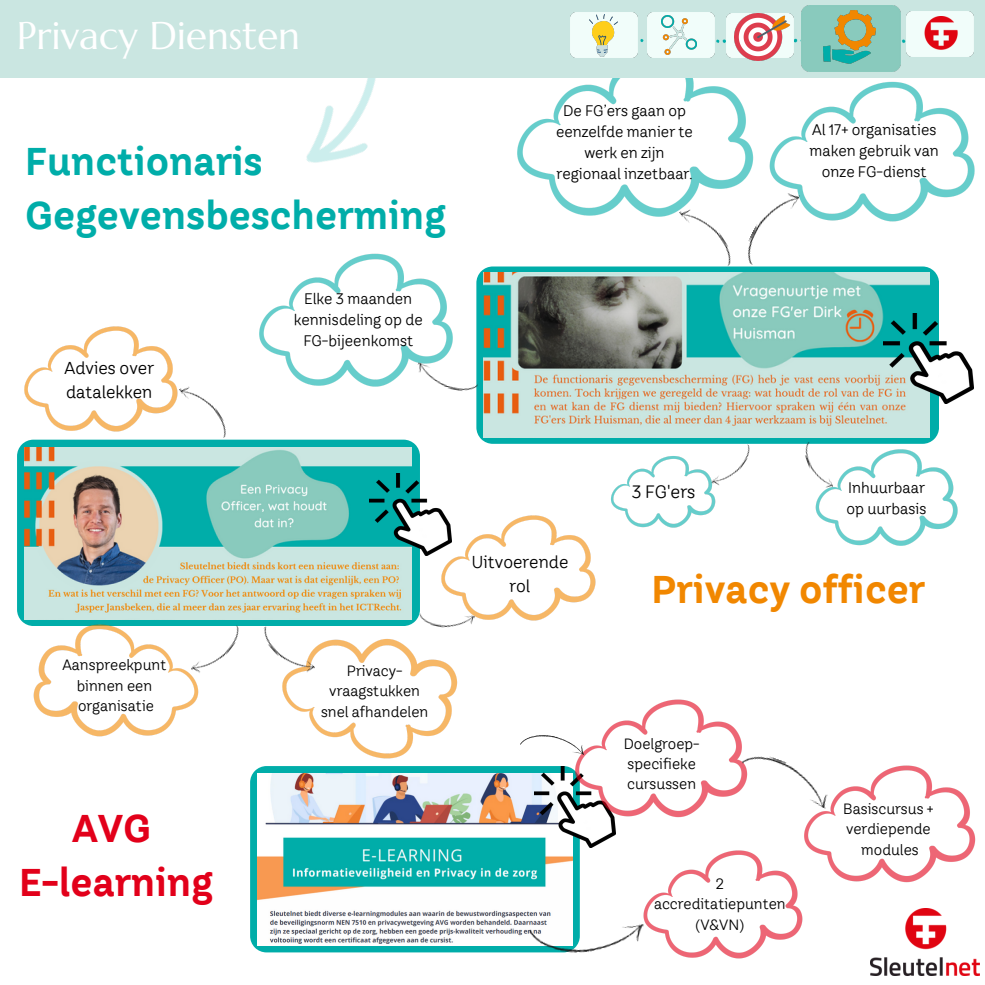
<style>
.page{position:relative;width:985px;height:985px;background:#fff}
.page>*{position:absolute;margin:0;border:0;box-sizing:border-box;transform-origin:0 0}
.t1{font:700 38.5px "TT Hazelnuts";color:#00ada9}
.t2{font:38.5px "Marcellus";color:#fff}
.t3{font:700 38.5px "TT Hazelnuts";color:#f18700}
.t4{font:700 38.5px "TT Hazelnuts";color:#e2001a}
.t5{font:17.85px "TT Hazelnuts";color:#000}
.t6{font:17.15px/23.6px "TT Hazelnuts";color:#000}
.t7{font:15.22px/21px "TT Hazelnuts";color:#000;text-align:center}
.t8{font:14.88px/20.3px "TT Hazelnuts";color:#000;text-align:center}
</style>
<div class="page">
<img style="left:550px;top:78px;width:204px;height:139px">
<img style="left:306px;top:78px;width:263px;height:107px">
<svg style="left:17px;top:439px;width:403px;height:187px;background:#1eb6b2"></svg>
<img style="left:24px;top:447px;width:387px;height:172px">
<img style="left:369px;top:473px;width:75px;height:82px">
<img style="left:434px;top:514px;width:162px;height:107px">
<svg style="left:476px;top:266px;width:462px;height:177px;background:#20b6b2"></svg>
<img style="left:483px;top:272px;width:446px;height:165px">
<img style="left:883px;top:314px;width:90px;height:90px">
<img style="left:815px;top:449px;width:143px;height:97px">
<img style="left:611px;top:456px;width:105px;height:72px">
<img style="left:769px;top:81px;width:206px;height:141px">
<img style="left:259px;top:253px;width:194px;height:134px">
<img style="left:801px;top:439px;width:31px;height:53px">
<img style="left:711px;top:439px;width:43px;height:52px">
<img style="left:679px;top:200px;width:58px;height:72px">
<img style="left:739px;top:183px;width:61px;height:87px">
<img style="left:414px;top:362px;width:65px;height:31px">
<img style="left:24px;top:326px;width:154px;height:106px">
<img style="left:282px;top:639px;width:176px;height:120px">
<img style="left:31px;top:623px;width:168px;height:114px">
<img style="left:418px;top:605px;width:57px;height:23px">
<img style="left:258px;top:620px;width:57px;height:61px">
<img style="left:191px;top:619px;width:53px;height:62px">
<img style="left:179px;top:386px;width:52px;height:58px">
<div style="left:0;top:0;width:984px;height:78px;background:#cae6e1"></div>
<svg style="left:637px;top:38px;width:7px;height:4px"></svg>
<div style="left:570px;top:13px;width:67px;height:44px;background:#f1fdfa"></div>
<img style="left:589px;top:15px;width:29px;height:41px">
<svg style="left:714px;top:39px;width:191px;height:4px"></svg>
<div style="left:801px;top:5px;width:99px;height:67px;background:#89cabd"></div>
<div style="left:647px;top:13px;width:67px;height:44px;background:#f1fdfa"></div>
<img style="left:661px;top:15px;width:35px;height:39px">
<img style="left:726px;top:13px;width:65px;height:45px">
<img style="left:734px;top:14px;width:59px;height:46px">
<img style="left:906px;top:11px;width:67px;height:45px">
<img style="left:911px;top:17px;width:53px;height:36px">
<img style="left:823px;top:10px;width:52px;height:53px">
<svg style="left:250px;top:766px;width:329px;height:186px;background:#16b3b0"></svg>
<img style="left:257px;top:773px;width:315px;height:172px">
<img style="left:534px;top:766px;width:82px;height:81px">
<img style="left:568px;top:699px;width:174px;height:120px">
<img style="left:643px;top:850px;width:160px;height:109px">
<img style="left:796px;top:765px;width:180px;height:120px">
<img style="left:737px;top:748px;width:98px;height:60px">
<img style="left:520px;top:735px;width:63px;height:19px">
<img style="left:528px;top:911px;width:115px;height:42px">
<img style="left:870px;top:908px;width:109px;height:67px">
<p class="t2" style="left:17px;top:11px;width:285px">Privacy Diensten</p>
<p class="t1" style="left:25px;top:137px;width:239px">Functionaris</p>
<p class="t1" style="left:25px;top:191px;width:422px">Gegevensbescherming</p>
<p class="t6" style="left:65px;top:356px;width:91px">Advies over datalekken</p>
<p class="t7" style="left:294px;top:288px;width:130px">Elke 3 maanden kennisdeling op de<br>FG-bijeenkomst</p>
<p class="t7" style="left:556px;top:100px;width:138px">De FG’ers gaan op eenzelfde manier te werk en zijn regionaal inzetbaar.</p>
<p class="t7" style="left:809px;top:119px;width:131px">Al 17+ organisaties maken gebruik van onze FG-dienst</p>
<p class="t8" style="left:62px;top:654px;width:105px">Aanspreekpunt</p>
<p class="t8" style="left:77px;top:675px;width:77px">binnen een</p>
<p class="t8" style="left:78px;top:695px;width:77px">organisatie</p>
<p class="t8" style="left:321px;top:660px;width:109px">Privacy&shy;vraagstukken snel afhandelen</p>
<p class="t6" style="left:471px;top:550px;width:99px;text-align:center">Uitvoerende rol</p>
<p class="t5" style="left:631px;top:481px;width:65px">3 FG'ers</p>
<p class="t7" style="left:846px;top:477px;width:81px;text-align:left">Inhuurbaar op uurbasis</p>
<p class="t3" style="left:651px;top:565px;width:275px">Privacy officer</p>
<p class="t8" style="left:623px;top:733px;width:77px;text-align:left">Doelgroep&shy;specifieke cursussen</p>
<p class="t4" style="left:72px;top:805px;width:81px">AVG</p>
<p class="t4" style="left:19px;top:858px;width:195px">E-learning</p>
<p class="t8" style="left:654px;top:873px;width:133px">2 accreditatiepunten (V&amp;VN)</p>
<p class="t8" style="left:843px;top:798px;width:92px">Basiscursus +</p>
<p class="t8" style="left:846px;top:818px;width:86px">verdiepende</p>
<p class="t8" style="left:861px;top:839px;width:59px">modules</p>
</div>
